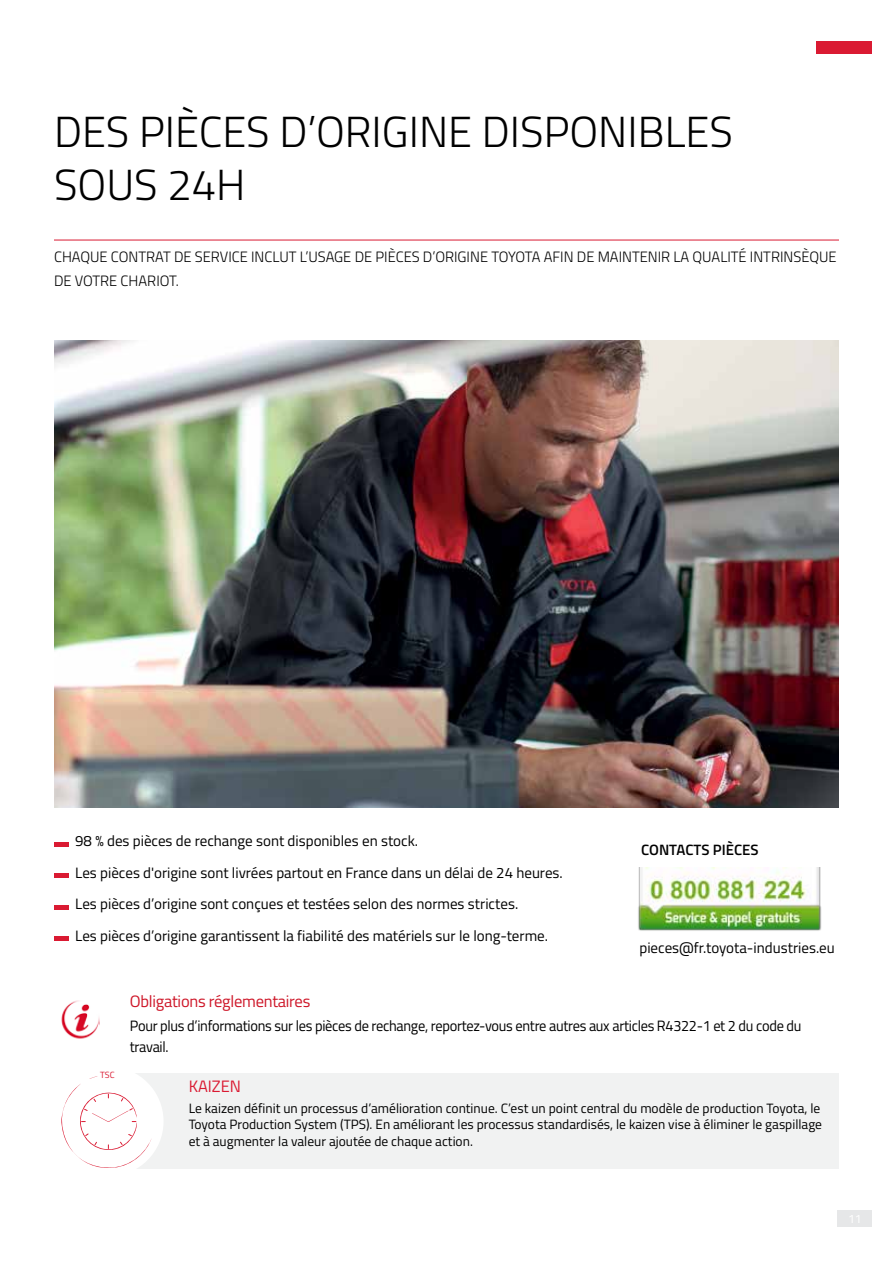
<style>
.page{position:relative;width:893px;height:1263px;background:#fff}
.page>*{position:absolute;margin:0;border:0;box-sizing:border-box;transform-origin:0 0}
.t1{font:300 43.5px/52.5px "Titillium";color:#000}
.t2{font:16.5px "Titillium";letter-spacing:-.015em;color:#ce1628}
.t3{font:16.5px "Titillium";color:#da1a32}
.t4{font:15px/31.5px "Titillium";color:#000}
.t5{font:300 15px/24px "Titillium";color:#000}
.t6{font:15px/21px "Titillium";letter-spacing:-.02em;color:#000;scale:.96 1}
.t7{font:600 15px "Titillium";color:#000}
.t8{font:13.5px/16.5px "Titillium";color:#000}
.t9{font:9px "Titillium";color:#da1a32}
</style>
<div class="page">
<div style="left:816px;top:41px;width:56px;height:12px;background:#da1a32"></div>
<div style="left:838px;top:1210px;width:34px;height:17px;background:#e6e7e8"></div>
<div style="left:109px;top:1074px;width:730px;height:95px;background:#f1f2f2"></div>
<div style="left:54px;top:1066px;width:110px;height:110px;border:24px solid #fff;border-radius:50%"></div>
<svg style="left:57px;top:1070px;width:95px;height:99px"></svg>
<hr style="left:54px;top:842px;width:15px;height:4px;background:#da1a32">
<div style="left:54px;top:873px;width:15px;height:5px;background:#da1a32"></div>
<hr style="left:54px;top:905px;width:15px;height:4px;background:#da1a32">
<div style="left:54px;top:936px;width:15px;height:5px;background:#da1a32"></div>
<img style="left:54px;top:340px;width:785px;height:468px">
<hr style="left:54px;top:240px;width:785px;height:1px;background:#da1a32">
<img style="left:61px;top:1000px;width:39px;height:39px">
<img style="left:638px;top:867px;width:184px;height:64px">
<h1 class="t1" style="left:54px;top:104px;width:680px">DES PIÈCES D’ORIGINE DISPONIBLES<br>SOUS 24H</h1>
<p class="t5" style="left:54px;top:244px;width:784px">CHAQUE CONTRAT DE SERVICE INCLUT L’USAGE DE PIÈCES D’ORIGINE TOYOTA AFIN DE MAINTENIR LA QUALITÉ INTRINSÈQUE<br>DE VOTRE CHARIOT.</p>
<p class="t4" style="left:75px;top:824px;width:489px">98 % des pièces de rechange sont disponibles en stock.<br>Les pièces d'origine sont livrées partout en France dans un délai de 24 heures.<br>Les pièces d’origine sont conçues et testées selon des normes strictes.<br>Les pièces d’origine garantissent la fiabilité des matériels sur le long-terme.</p>
<p class="t7" style="left:641px;top:839px;width:119px">CONTACTS PIÈCES</p>
<p class="t4" style="left:639px;top:931px;width:197px">pieces@fr.toyota-industries.eu</p>
<p class="t9" style="left:100px;top:1068px;width:16px">TSC</p>
<p class="t2" style="left:130px;top:989px;width:182px">Obligations réglementaires</p>
<p class="t6" style="left:130px;top:1014px;width:701px">Pour plus d’informations sur les pièces de rechange, reportez-vous entre autres aux articles R4322-1 et 2 du code du travail.</p>
<p class="t3" style="left:189px;top:1074px;width:54px">KAIZEN</p>
<p class="t8" style="left:189px;top:1099px;width:635px">Le kaizen définit un processus d’amélioration continue. C’est un point central du modèle de production Toyota, le<br>Toyota Production System (TPS). En améliorant les processus standardisés, le kaizen vise à éliminer le gaspillage et à augmenter la valeur ajoutée de chaque action.</p>
</div>
